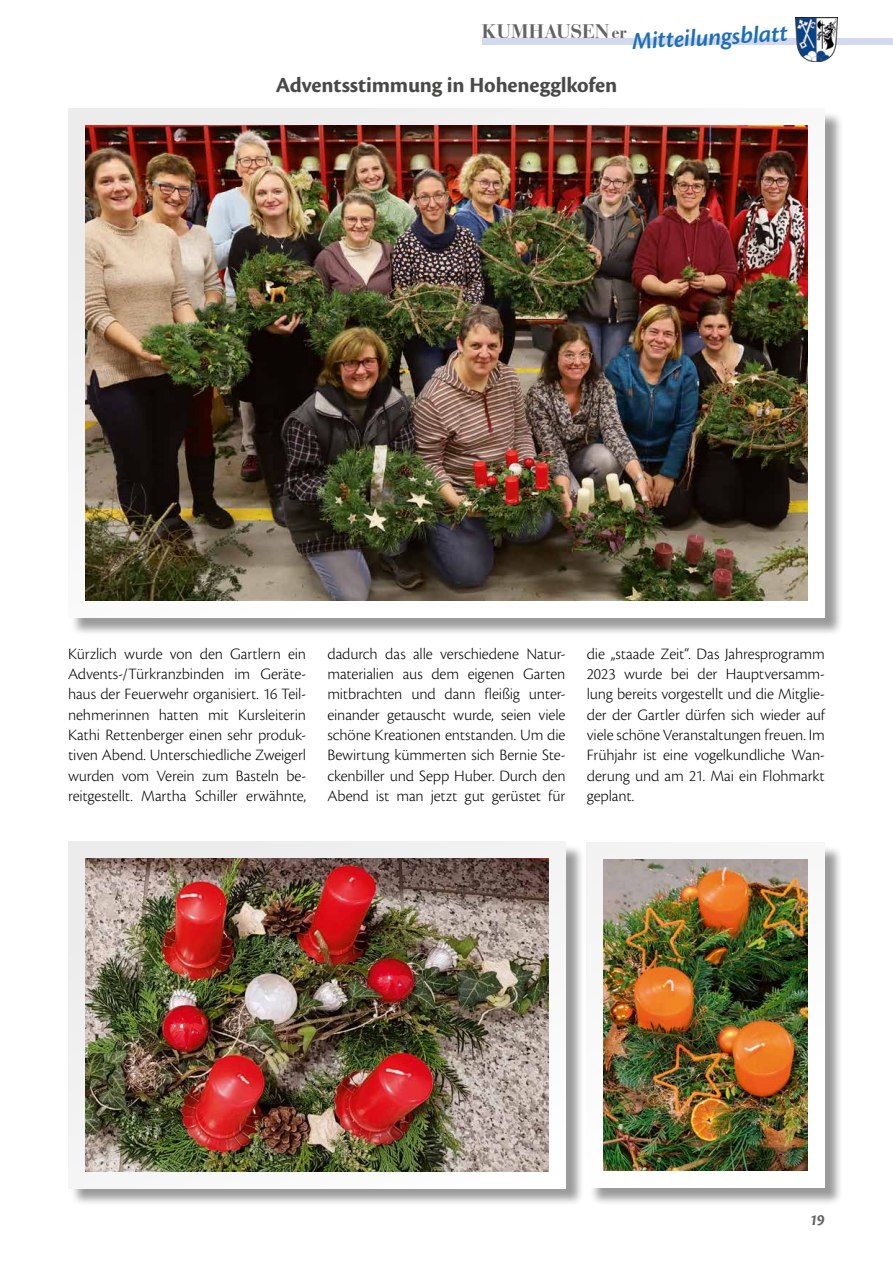
<style>
.page{position:relative;width:893px;height:1263px;background:#fff}
.page>*{position:absolute;margin:0;border:0;box-sizing:border-box;transform-origin:0 0}
.t1{font:italic 600 25.2px "Cronos Pro";color:#1d6fb7}
.t2{font:700 22.5px "Cronos Pro";letter-spacing:-.005em;color:#494948}
.t3{font:700 19.5px "Bauer Bodoni Std";letter-spacing:.005em;color:#636362}
.t4{font:300 16.5px/20.4px "Cronos Pro";letter-spacing:-.01em;color:#000;text-align:justify}
.t5{font:italic 700 16.5px "Cronos Pro";color:#636362}
.s1{font-size:16.5px}
</style>
<div class="page">
<div style="left:482px;top:38px;width:411px;height:6px;background:#d3daf0"></div>
<img style="left:795px;top:18px;width:43px;height:44px">
<div style="left:70px;top:111px;width:774px;height:525px;background:#000;opacity:.4"></div>
<svg style="left:68px;top:109px;width:757px;height:509px"></svg>
<img style="left:85px;top:126px;width:723px;height:475px">
<div style="left:589px;top:845px;width:254px;height:362px;background:#000;opacity:.4"></div>
<div style="left:587px;top:843px;width:238px;height:345px;background:#fbfbfb"></div>
<img style="left:604px;top:860px;width:204px;height:311px">
<div style="left:70px;top:844px;width:514px;height:362px;background:#000;opacity:.4"></div>
<div style="left:68px;top:842px;width:498px;height:346px;background:#f3f4f4"></div>
<img style="left:85px;top:859px;width:464px;height:312px">
<p class="t3" style="left:481px;top:19px;width:147px">KUMHAUSEN<span class="s1">er</span></p>
<h1 class="t1" style="left:631px;top:27px;width:157px;rotate:-3deg">Mitteilungsblatt</h1>
<h2 class="t2" style="left:276px;top:72px;width:343px">Adventsstimmung in Hohenegglkofen</h2>
<p class="t4" style="left:68px;top:643px;width:240px">Kürzlich wurde von den Gartlern ein Advents-/Türkranzbinden im Geräte&shy;haus der Feuerwehr organisiert. 16 Teil&shy;nehmerinnen hatten mit Kursleiterin Kathi Rettenberger einen sehr produk&shy;tiven Abend. Unterschiedliche Zweigerl wurden vom Verein zum Basteln be&shy;reitgestellt. Martha Schiller erwähnte,</p>
<p class="t4" style="left:327px;top:643px;width:240px">dadurch das alle verschiedene Natur&shy;materialien aus dem eigenen Garten mitbrachten und dann fleißig unter&shy;einander getauscht wurde, seien viele schöne Kreationen entstanden. Um die Bewirtung kümmerten sich Bernie Ste&shy;ckenbiller und Sepp Huber. Durch den Abend ist man jetzt gut gerüstet für</p>
<p class="t4" style="left:587px;top:643px;width:240px">die „staade Zeit“. Das Jahresprogramm 2023 wurde bei der Hauptversamm&shy;lung bereits vorgestellt und die Mitglie&shy;der der Gartler dürfen sich wieder auf viele schöne Veranstaltungen freuen. Im Frühjahr ist eine vogelkundliche Wan&shy;derung und am 21. Mai ein Flohmarkt geplant.</p>
<p class="t5" style="left:810px;top:1210px;width:17px">19</p>
</div>
